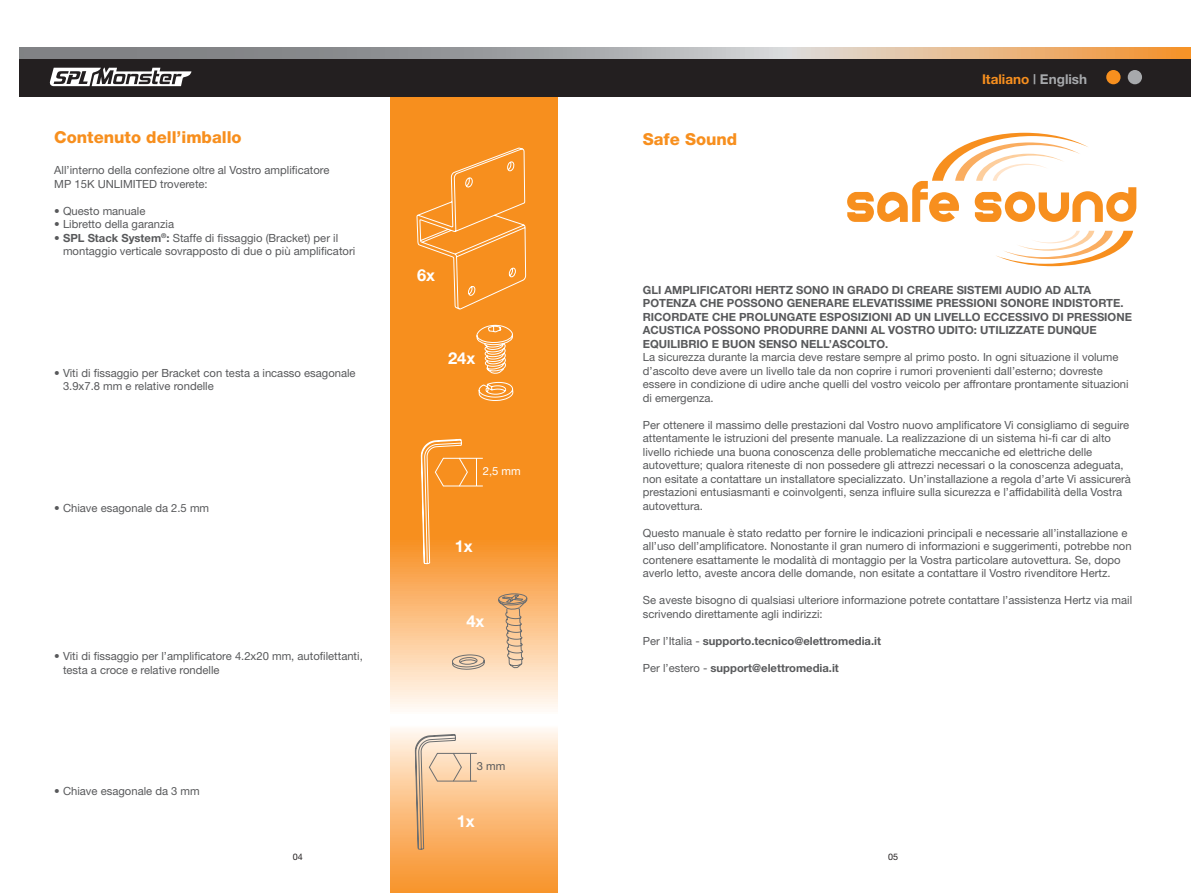
<style>
.page{position:relative;width:1191px;height:893px;background:#fff}
.page>*{position:absolute;margin:0;border:0;box-sizing:border-box;transform-origin:0 0}
.t1{font:800 16.5px "Helvetica Neue";color:#f78f1e}
.t2{font:700 16.5px "Helvetica Neue";color:#fff}
.t3{font:700 13.5px "Helvetica Neue";color:#f78f1e}
.t4{font:11.25px/13.5px "Helvetica Neue";color:#58595b}
.t5{font:700 11.25px/13.5px "Helvetica Neue";color:#58595b}
.t6{font:11.25px "Helvetica Neue";color:#fff}
.t7{font:9px "Helvetica Neue";color:#231f20}
.s1{font-weight:700}
.s2{color:#a7a9ac}
.s3{font-weight:400}
</style>
<div class="page">
<svg style="left:390px;top:728px;width:167px;height:165px;background:#fbbc7b"></svg>
<svg style="left:390px;top:97px;width:167px;height:612px;background:#f9a54c"></svg>
<svg style="left:452px;top:593px;width:76px;height:77px;background:#edbf90"></svg>
<svg style="left:416px;top:148px;width:110px;height:416px;background:#f79428"></svg>
<svg style="left:459px;top:458px;width:24px;height:29px"></svg>
<svg style="left:415px;top:728px;width:62px;height:122px;background:#efc398"></svg>
<svg style="left:847px;top:133px;width:289px;height:89px"></svg>
<svg style="left:996px;top:231px;width:137px;height:35px"></svg>
<div style="left:19px;top:57px;width:1172px;height:40px;background:#231f20"></div>
<svg style="left:19px;top:47px;width:1172px;height:11px;background:#b4a494"></svg>
<div style="left:1106px;top:70px;width:14px;height:14px;background:#f78f1e;border-radius:50%"></div>
<div style="left:1127px;top:70px;width:15px;height:14px;background:#a7a9ac;border-radius:50%"></div>
<svg style="left:49px;top:68px;width:142px;height:18px"></svg>
<h1 class="t1" style="left:54px;top:131px;width:189px">Contenuto dell’imballo</h1>
<p class="t4" style="left:54px;top:164px;width:277px">All’interno della confezione oltre al Vostro amplificatore<br>MP 15K UNLIMITED troverete:</p>
<p class="t4" style="left:54px;top:205px;width:93px">• Questo manuale</p>
<p class="t4" style="left:54px;top:218px;width:121px">• Libretto della garanzia</p>
<p class="t4" style="left:63px;top:232px;width:294px;text-indent:-9px">• <span class="s1">SPL Stack System</span><sup>®</sup><span class="s1">:</span> Staffe di fissaggio (Bracket) per il montaggio verticale sovrapposto di due o più amplificatori</p>
<p class="t4" style="left:63px;top:367px;width:294px;text-indent:-9px">• Viti di fissaggio per Bracket con testa a incasso esagonale<br>3.9x7.8 mm e relative rondelle</p>
<p class="t4" style="left:54px;top:502px;width:156px">• Chiave esagonale da 2.5 mm</p>
<p class="t4" style="left:63px;top:650px;width:301px;text-indent:-9px">• Viti di fissaggio per l’amplificatore 4.2x20 mm, autofilettanti, testa a croce e relative rondelle</p>
<p class="t4" style="left:54px;top:785px;width:147px">• Chiave esagonale da 3 mm</p>
<h1 class="t2" style="left:417px;top:269px;width:20px">6x</h1>
<h1 class="t2" style="left:448px;top:352px;width:29px">24x</h1>
<p class="t6" style="left:483px;top:467px;width:39px">2,5 mm</p>
<h1 class="t2" style="left:455px;top:540px;width:20px">1x</h1>
<h1 class="t2" style="left:466px;top:615px;width:20px">4x</h1>
<p class="t4" style="left:477px;top:760px;width:30px">3 mm</p>
<h1 class="t2" style="left:457px;top:815px;width:20px">1x</h1>
<h1 class="t1" style="left:643px;top:133px;width:96px">Safe Sound</h1>
<p class="t3" style="left:982px;top:75px;width:107px">Italiano <span class="s2">| English</span></p>
<p class="t5" style="left:643px;top:284px;width:490px">GLI AMPLIFICATORI HERTZ SONO IN GRADO DI CREARE SISTEMI AUDIO AD ALTA POTENZA CHE POSSONO GENERARE ELEVATISSIME PRESSIONI SONORE INDISTORTE.<br>RICORDATE CHE PROLUNGATE ESPOSIZIONI AD UN LIVELLO ECCESSIVO DI PRESSIONE ACUSTICA POSSONO PRODURRE DANNI AL VOSTRO UDITO: UTILIZZATE DUNQUE EQUILIBRIO E BUON SENSO NELL’ASCOLTO.</p>
<p class="t4" style="left:643px;top:352px;width:487px">La sicurezza durante la marcia deve restare sempre al primo posto. In ogni situazione il volume d’ascolto deve avere un livello tale da non coprire i rumori provenienti dall’esterno; dovreste essere in condizione di udire anche quelli del vostro veicolo per affrontare prontamente situazioni di emergenza.</p>
<p class="t4" style="left:643px;top:419px;width:489px">Per ottenere il massimo delle prestazioni dal Vostro nuovo amplificatore Vi consigliamo di seguire attentamente le istruzioni del presente manuale. La realizzazione di un sistema hi-fi car di alto livello richiede una buona conoscenza delle problematiche meccaniche ed elettriche delle autovetture; qualora riteneste di non possedere gli attrezzi necessari o la conoscenza adeguata, non esitate a contattare un installatore specializzato. Un’installazione a regola d’arte Vi assicurerà prestazioni entusiasmanti e coinvolgenti, senza influire sulla sicurezza e l’affidabilità della Vostra autovettura.</p>
<p class="t4" style="left:643px;top:527px;width:490px">Questo manuale è stato redatto per fornire le indicazioni principali e necessarie all’installazione e all’uso dell’amplificatore. Nonostante il gran numero di informazioni e suggerimenti, potrebbe non contenere esattamente le modalità di montaggio per la Vostra particolare autovettura. Se, dopo averlo letto, aveste ancora delle domande, non esitate a contattare il Vostro rivenditore Hertz.</p>
<p class="t4" style="left:643px;top:595px;width:491px">Se aveste bisogno di qualsiasi ulteriore informazione potrete contattare l’assistenza Hertz via mail scrivendo direttamente agli indirizzi:</p>
<p class="t5" style="left:643px;top:635px;width:240px"><span class="s3">Per l’Italia -</span> supporto.tecnico@elettromedia.it</p>
<p class="t5" style="left:643px;top:662px;width:198px"><span class="s3">Per l’estero -</span> support@elettromedia.it</p>
<p class="t7" style="left:293px;top:854px;width:12px">04</p>
<p class="t7" style="left:888px;top:854px;width:12px">05</p>
</div>
